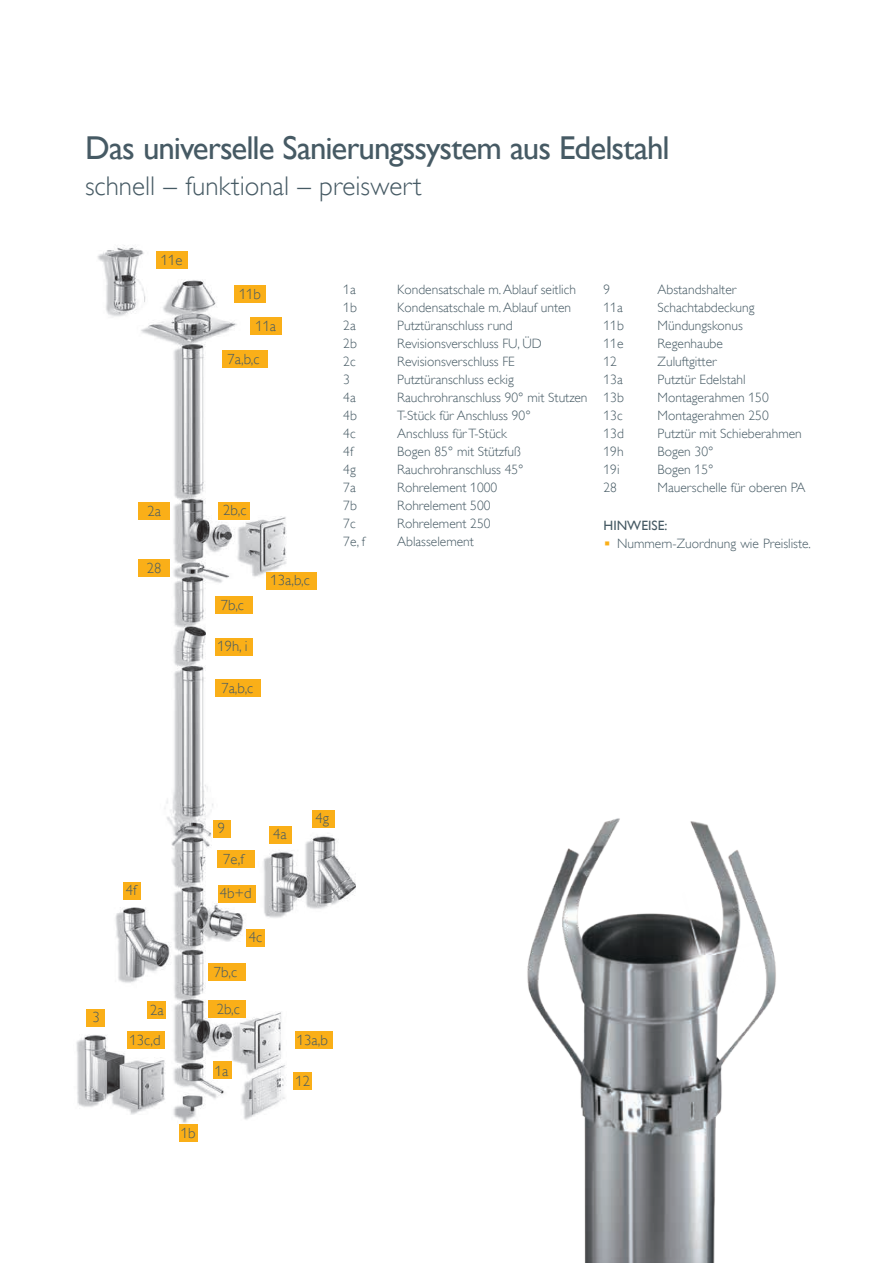
<style>
.page{position:relative;width:893px;height:1263px;background:#fff}
.page>*{position:absolute;margin:0;border:0;box-sizing:border-box;transform-origin:0 0}
.t1{font:33px "Gill Alt One";letter-spacing:-.03em;color:#465a64}
.t2{font:300 27px "Gill Alt One";letter-spacing:.005em;color:#465a64}
.t3{font:300 14.7px/32.1px "Gill Alt One";color:#465a64}
.t4{font:300 13.5px "Gill Alt One";color:#465a64}
.t5{font:13.5px "Gill Alt One";color:#465a64}
</style>
<div class="page">
<img style="left:527px;top:818px;width:249px;height:445px">
<img style="left:76px;top:245px;width:279px;height:878px">
<div style="left:156px;top:251px;width:31px;height:18px;background:#faaf18"></div>
<div style="left:234px;top:285px;width:32px;height:18px;background:#faaf18"></div>
<div style="left:250px;top:317px;width:32px;height:18px;background:#faaf18"></div>
<div style="left:222px;top:350px;width:45px;height:17px;background:#faaf18"></div>
<div style="left:219px;top:502px;width:31px;height:17px;background:#faaf18"></div>
<div style="left:139px;top:502px;width:31px;height:17px;background:#faaf18"></div>
<div style="left:266px;top:573px;width:50px;height:17px;background:#faaf18"></div>
<div style="left:139px;top:559px;width:31px;height:18px;background:#faaf18"></div>
<div style="left:215px;top:596px;width:38px;height:18px;background:#faaf18"></div>
<div style="left:215px;top:638px;width:38px;height:17px;background:#faaf18"></div>
<div style="left:215px;top:679px;width:46px;height:18px;background:#faaf18"></div>
<div style="left:214px;top:820px;width:17px;height:18px;background:#faaf18"></div>
<div style="left:269px;top:827px;width:22px;height:17px;background:#faaf18"></div>
<div style="left:312px;top:811px;width:22px;height:17px;background:#faaf18"></div>
<div style="left:217px;top:850px;width:38px;height:18px;background:#faaf18"></div>
<div style="left:218px;top:885px;width:38px;height:18px;background:#faaf18"></div>
<div style="left:209px;top:964px;width:37px;height:17px;background:#faaf18"></div>
<div style="left:295px;top:1031px;width:37px;height:18px;background:#faaf18"></div>
<div style="left:209px;top:1001px;width:37px;height:17px;background:#faaf18"></div>
<div style="left:127px;top:1031px;width:38px;height:18px;background:#faaf18"></div>
<div style="left:123px;top:882px;width:18px;height:17px;background:#faaf18"></div>
<div style="left:246px;top:929px;width:19px;height:18px;background:#faaf18"></div>
<div style="left:213px;top:1062px;width:19px;height:17px;background:#faaf18"></div>
<div style="left:179px;top:1124px;width:19px;height:18px;background:#faaf18"></div>
<div style="left:147px;top:1001px;width:19px;height:17px;background:#faaf18"></div>
<div style="left:86px;top:1009px;width:19px;height:17px;background:#faaf18"></div>
<div style="left:293px;top:1072px;width:19px;height:17px;background:#faaf18"></div>
<h1 class="t1" style="left:85px;top:129px;width:586px">Das universelle Sanierungssystem aus Edelstahl</h1>
<h2 class="t2" style="left:85px;top:170px;width:338px">schnell – funktional – preiswert</h2>
<p class="t3" style="left:161px;top:244px;width:23px">11e</p>
<p class="t3" style="left:255px;top:278px;width:22px;text-indent:-16px">11b<br>11a</p>
<p class="t3" style="left:228px;top:343px;width:34px">7a,b,c</p>
<p class="t3" style="left:148px;top:494px;width:15px">2a</p>
<p class="t3" style="left:223px;top:494px;width:25px">2b,c</p>
<p class="t3" style="left:147px;top:552px;width:16px">28</p>
<p class="t3" style="left:221px;top:589px;width:25px">7b,c</p>
<p class="t3" style="left:217px;top:630px;width:32px">19h, i</p>
<p class="t3" style="left:221px;top:672px;width:34px">7a,b,c</p>
<p class="t3" style="left:271px;top:564px;width:41px">13a,b,c</p>
<p class="t4" style="left:343px;top:282px;width:14px">1a</p>
<p class="t4" style="left:397px;top:282px;width:180px">Kondensatschale m. Ablauf seitlich</p>
<p class="t4" style="left:343px;top:300px;width:15px">1b</p>
<p class="t4" style="left:397px;top:300px;width:175px">Kondensatschale m. Ablauf unten</p>
<p class="t4" style="left:343px;top:318px;width:14px">2a</p>
<p class="t4" style="left:397px;top:318px;width:117px">Putztüranschluss rund</p>
<p class="t4" style="left:343px;top:336px;width:15px">2b</p>
<p class="t4" style="left:397px;top:336px;width:146px">Revisionsverschluss FU, ÜD</p>
<p class="t4" style="left:343px;top:354px;width:14px">2c</p>
<p class="t4" style="left:397px;top:354px;width:119px">Revisionsverschluss FE</p>
<p class="t4" style="left:343px;top:372px;width:8px">3</p>
<p class="t4" style="left:397px;top:372px;width:118px">Putztüranschluss eckig</p>
<p class="t4" style="left:343px;top:390px;width:14px">4a</p>
<p class="t4" style="left:397px;top:390px;width:192px">Rauchrohranschluss 90° mit Stutzen</p>
<p class="t4" style="left:343px;top:408px;width:15px">4b</p>
<p class="t4" style="left:397px;top:408px;width:135px">T-Stück für Anschluss 90°</p>
<p class="t4" style="left:343px;top:426px;width:14px">4c</p>
<p class="t4" style="left:397px;top:426px;width:111px">Anschluss für T-Stück</p>
<p class="t4" style="left:343px;top:444px;width:11px">4f</p>
<p class="t4" style="left:397px;top:444px;width:125px">Bogen 85° mit Stützfuß</p>
<p class="t4" style="left:343px;top:462px;width:14px">4g</p>
<p class="t4" style="left:397px;top:462px;width:128px">Rauchrohranschluss 45°</p>
<p class="t4" style="left:343px;top:480px;width:14px">7a</p>
<p class="t4" style="left:397px;top:480px;width:101px">Rohrelement 1000</p>
<p class="t4" style="left:343px;top:498px;width:15px">7b</p>
<p class="t4" style="left:397px;top:498px;width:95px">Rohrelement 500</p>
<p class="t4" style="left:343px;top:516px;width:14px">7c</p>
<p class="t4" style="left:397px;top:516px;width:95px">Rohrelement 250</p>
<p class="t4" style="left:343px;top:534px;width:23px">7e, f</p>
<p class="t4" style="left:397px;top:534px;width:78px">Ablasselement</p>
<p class="t4" style="left:604px;top:282px;width:8px">9</p>
<p class="t4" style="left:658px;top:282px;width:80px">Abstandshalter</p>
<p class="t4" style="left:604px;top:300px;width:21px">11a</p>
<p class="t4" style="left:658px;top:300px;width:99px">Schachtabdeckung</p>
<p class="t4" style="left:604px;top:318px;width:22px">11b</p>
<p class="t4" style="left:658px;top:318px;width:87px">Mündungskonus</p>
<p class="t4" style="left:604px;top:336px;width:21px">11e</p>
<p class="t4" style="left:658px;top:336px;width:67px">Regenhaube</p>
<p class="t4" style="left:604px;top:354px;width:15px">12</p>
<p class="t4" style="left:658px;top:354px;width:61px">Zuluftgitter</p>
<p class="t4" style="left:604px;top:372px;width:21px">13a</p>
<p class="t4" style="left:658px;top:372px;width:90px">Putztür Edelstahl</p>
<p class="t4" style="left:604px;top:390px;width:22px">13b</p>
<p class="t4" style="left:658px;top:390px;width:113px">Montagerahmen 150</p>
<p class="t4" style="left:604px;top:408px;width:21px">13c</p>
<p class="t4" style="left:658px;top:408px;width:113px">Montagerahmen 250</p>
<p class="t4" style="left:604px;top:426px;width:22px">13d</p>
<p class="t4" style="left:658px;top:426px;width:146px">Putztür mit Schieberahmen</p>
<p class="t4" style="left:604px;top:444px;width:22px">19h</p>
<p class="t4" style="left:658px;top:444px;width:57px">Bogen 30°</p>
<p class="t4" style="left:604px;top:462px;width:18px">19i</p>
<p class="t4" style="left:658px;top:462px;width:57px">Bogen 15°</p>
<p class="t4" style="left:604px;top:480px;width:15px">28</p>
<p class="t4" style="left:658px;top:480px;width:149px">Mauerschelle für oberen PA</p>
<p class="t5" style="left:604px;top:518px;width:65px">HINWEISE:</p>
<p class="t4" style="left:617px;top:535px;width:195px">Nummern-Zuordnung wie Preisliste.</p>
<p class="t3" style="left:92px;top:1001px;width:9px">3</p>
<p class="t3" style="left:218px;top:812px;width:9px">9</p>
<p class="t3" style="left:223px;top:843px;width:22px">7e,f</p>
<p class="t3" style="left:126px;top:873px;width:12px">4f</p>
<p class="t3" style="left:220px;top:877px;width:33px">4b+d</p>
<p class="t3" style="left:249px;top:921px;width:15px">4c</p>
<p class="t3" style="left:214px;top:956px;width:25px">7b,c</p>
<p class="t3" style="left:217px;top:993px;width:25px">2b,c</p>
<p class="t3" style="left:150px;top:994px;width:15px">2a</p>
<p class="t3" style="left:129px;top:1023px;width:33px">13c,d</p>
<p class="t3" style="left:215px;top:1054px;width:15px">1a</p>
<p class="t3" style="left:273px;top:818px;width:15px">4a</p>
<p class="t3" style="left:315px;top:802px;width:15px">4g</p>
<p class="t3" style="left:297px;top:1023px;width:32px">13a,b</p>
<p class="t3" style="left:295px;top:1065px;width:16px">12</p>
<p class="t3" style="left:181px;top:1117px;width:16px">1b</p>
</div>
